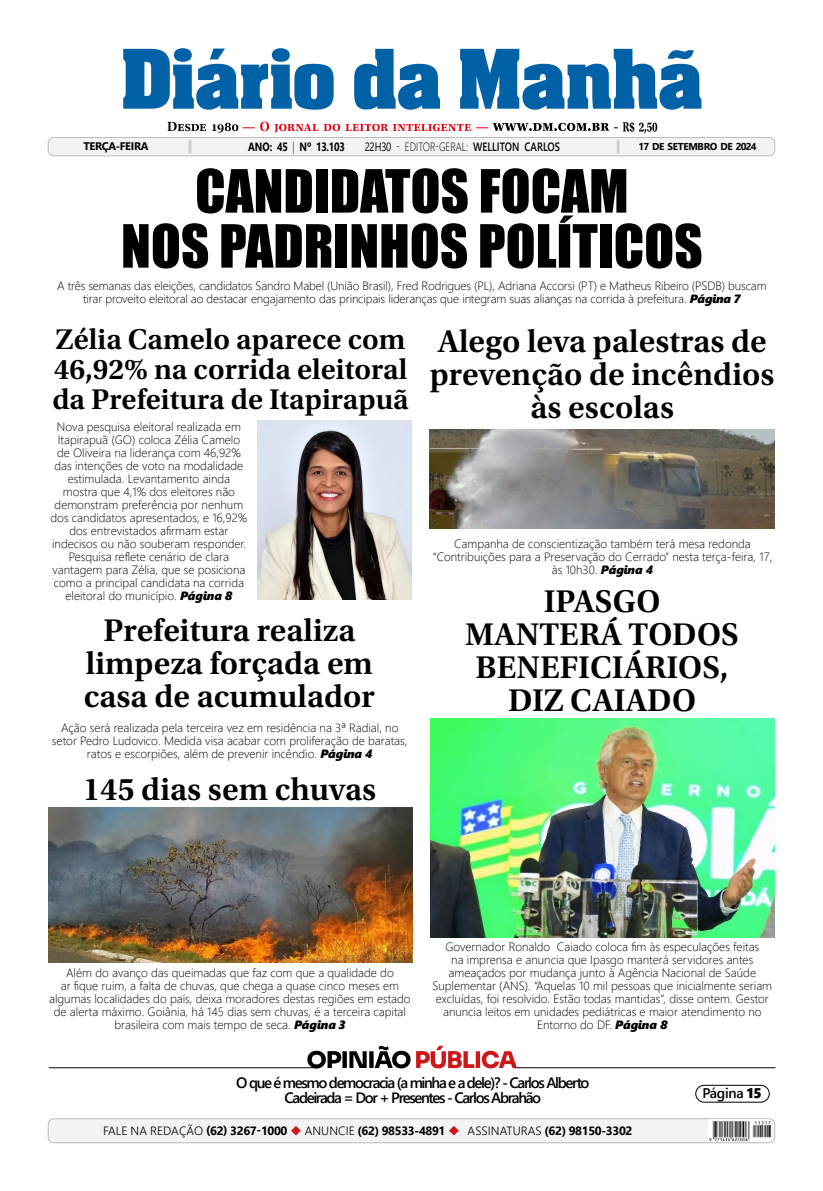
<style>
.page{position:relative;width:823px;height:1191px;background:#fff}
.page>*{position:absolute;margin:0;border:0;box-sizing:border-box;transform-origin:0 0}
.t1{font:55px/55px "Impact";color:#000;text-align:center}
.t2{font:600 33px/33px "Utopia Std";color:#000;text-align:center}
.t3{font:600 30px/30px "Utopia Std";color:#000;text-align:justify}
.t4{font:600 15px/15px "Segoe UI";letter-spacing:-.09em;color:#000;text-align:center}
.t5{font:600 14px "Segoe UI";letter-spacing:-.02em;color:#000}
.t6{font:600 14px "Utopia Std";color:#000}
.t7{font:300 12px/13px "Segoe UI";color:#000;text-align:center}
.t8{font:700 12px "Segoe UI";letter-spacing:-.03em;color:#000}
.t9{font:300 12px "Segoe UI";color:#000;scale:.8 1}
.t10{font:700 12px "Segoe UI";letter-spacing:-.03em;color:#000;scale:.8 1}
.t11{font:700 11px "Segoe UI";letter-spacing:-.025em;color:#000}
.t12{font:700 10px "Segoe UI";letter-spacing:-.035em;color:#000}
.s1{font-weight:300}
.s2{font-weight:400}
.s3{font-weight:600}
.s4{font-family:"Segoe UI Black";font-weight:400;font-style:italic}
.s5{font-family:"Segoe UI Black";font-weight:400}
.s6{color:#cd1719}
</style>
<div class="page">
<div style="left:48px;top:1118px;width:726px;height:24px;background:#f3f3f3;border-radius:6px"></div>
<div style="left:48px;top:1118px;width:726px;height:24px;border:1px solid #c1bcb6;border-radius:6px"></div>
<img style="left:708px;top:1119px;width:62px;height:22px">
<hr style="left:514px;top:1067px;width:261px;height:1px;background:#000">
<hr style="left:49px;top:1067px;width:269px;height:1px;background:#000">
<svg style="left:416px;top:1045px;width:100px;height:23px"></svg>
<svg style="left:307px;top:1045px;width:103px;height:23px"></svg>
<div style="left:694px;top:1084px;width:75px;height:18px;border:1px solid #000;border-radius:8px"></div>
<svg style="left:123px;top:48px;width:578px;height:62px"></svg>
<div style="left:48px;top:137px;width:726px;height:19px;background:#f3f3f3;border-radius:6px"></div>
<div style="left:48px;top:137px;width:726px;height:19px;border:1px solid #c1bcb6;border-radius:6px"></div>
<svg style="left:188px;top:140px;width:3px;height:13px"></svg>
<svg style="left:616px;top:140px;width:3px;height:13px"></svg>
<svg style="left:167px;top:122px;width:441px;height:11px"></svg>
<svg style="left:622px;top:122px;width:34px;height:12px"></svg>
<img style="left:430px;top:718px;width:344px;height:219px">
<img style="left:48px;top:807px;width:364px;height:155px">
<img style="left:257px;top:421px;width:154px;height:179px">
<img style="left:429px;top:430px;width:345px;height:98px">
<p class="t6" style="left:613px;top:119px;width:7px">-</p>
<p class="t11" style="left:83px;top:136px;width:67px">TERÇA-FEIRA</p>
<p class="t10" style="left:248px;top:135px;width:122px">ANO: 45 <span class="s1">|</span> Nº 13.103</p>
<p class="t9" style="left:364px;top:135px;width:245px"><span class="s2">22H30</span> - EDITOR-GERAL: <span class="s3">WELLITON CARLOS</span></p>
<p class="t12" style="left:638px;top:137px;width:120px">17 DE SETEMBRO DE 2024</p>
<h1 class="t1" style="left:121px;top:162px;width:583px">CANDIDATOS FOCAM<br>NOS PADRINHOS POLÍTICOS</h1>
<p class="t7" style="left:57px;top:278px;width:710px">A três semanas das eleições, candidatos Sandro Mabel (União Brasil), Fred Rodrigues (PL), Adriana Accorsi (PT) e Matheus Ribeiro (PSDB) buscam tirar proveito eleitoral ao destacar engajamento das principais lideranças que integram suas alianças na corrida à prefeitura. <span class="s4">Página 7</span></p>
<h3 class="t3" style="left:52px;top:325px;width:358px">Zélia Camelo aparece com 46,92% na corrida eleitoral da Prefeitura de Itapirapuã</h3>
<p class="t7" style="left:51px;top:419px;width:198px">Nova pesquisa eleitoral realizada em Itapirapuã (GO) coloca Zélia Camelo de Oliveira na liderança com 46,92% das intenções de voto na modalidade estimulada. Levantamento ainda mostra que 4,1% dos eleitores não demonstram preferência por nenhum dos candidatos apresentados, e 16,92% dos entrevistados afirmam estar indecisos ou não souberam responder.<br>Pesquisa reflete cenário de clara vantagem para Zélia, que se posiciona como a principal candidata na corrida eleitoral do município. <span class="s4">Página 8</span></p>
<h2 class="t2" style="left:84px;top:614px;width:292px">Prefeitura realiza limpeza forçada em casa de acumulador</h2>
<p class="t7" style="left:52px;top:720px;width:357px">Ação será realizada pela terceira vez em residência na 3ª Radial, no setor Pedro Ludovico. Medida visa acabar com proliferação de baratas, ratos e escorpiões, além de prevenir incêndio. <span class="s4">Página 4</span></p>
<h2 class="t2" style="left:83px;top:773px;width:294px">145 dias sem chuvas</h2>
<h2 class="t2" style="left:429px;top:325px;width:346px">Alego leva palestras de prevenção de incêndios às escolas</h2>
<p class="t7" style="left:432px;top:535px;width:341px">Campanha de conscientização também terá mesa redonda “Contribuições para a Preservação do Cerrado” nesta terça-feira, 17, às 10h30. <span class="s4">Página 4</span></p>
<h2 class="t2" style="left:465px;top:585px;width:275px">IPASGO<br>MANTERÁ TODOS<br>BENEFICIÁRIOS,<br>DIZ CAIADO</h2>
<p class="t7" style="left:49px;top:965px;width:363px">Além do avanço das queimadas que faz com que a qualidade do<br>ar fique ruim, a falta de chuvas, que chega a quase cinco meses em algumas localidades do país, deixa moradores destas regiões em estado de alerta máximo. Goiânia, há 145 dias sem chuvas, é a terceira capital brasileira com mais tempo de seca. <span class="s4">Página 3</span></p>
<p class="t7" style="left:432px;top:939px;width:341px">Governador Ronaldo Caiado coloca fim às especulações feitas<br>na imprensa e anuncia que Ipasgo manterá servidores antes ameaçados por mudança junto à Agência Nacional de Saúde Suplementar (ANS). “Aquelas 10 mil pessoas que inicialmente seriam excluídas, foi resolvido. Estão todas mantidas”, disse ontem. Gestor anuncia leitos em unidades pediátricas e maior atendimento no Entorno do DF. <span class="s4">Página 8</span></p>
<p class="t4" style="left:236px;top:1073px;width:354px">O que é mesmo democracia (a minha e a dele)? - Carlos Alberto<br>Cadeirada = Dor + Presentes - Carlos Abrahão</p>
<p class="t5" style="left:702px;top:1079px;width:61px">Página <span class="s5">15</span></p>
<p class="t8" style="left:103px;top:1119px;width:530px"><span class="s1">FALE NA REDAÇÃO</span> (62) 3267-1000 <span class="s6">◆</span> <span class="s1">ANUNCIE</span> (62) 98533-4891 <span class="s6">◆</span> <span class="s1">ASSINATURAS</span> (62) 98150-3302</p>
</div>
